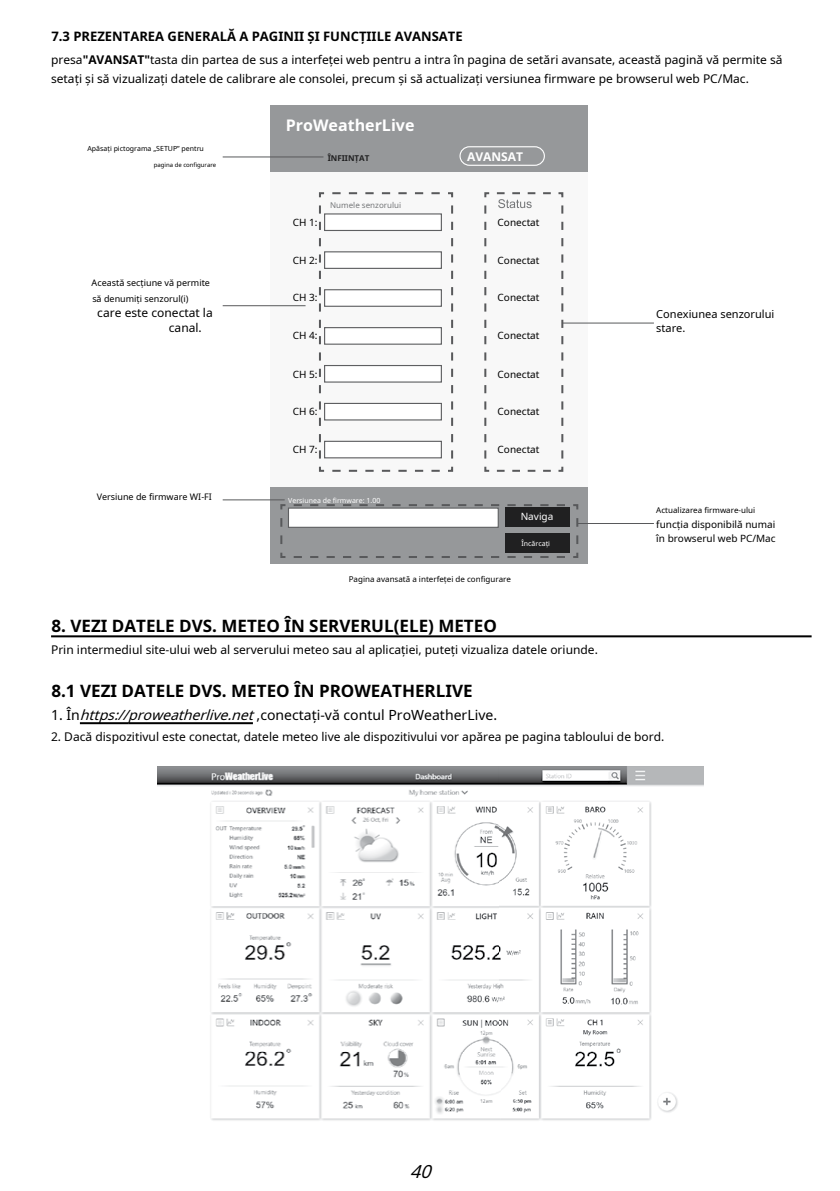
<style>
.page{position:relative;width:840px;height:1191px;background:#fff}
.page>*{position:absolute;margin:0;border:0;box-sizing:border-box;transform-origin:0 0}
.t1{font:italic 18px "Noto Sans";color:#000}
.t2{font:700 17px "Noto Sans";color:#000}
.t3{font:700 16px "Noto Sans";color:#fff}
.t4{font:14px "Noto Sans";color:#000}
.t5{font:700 13px "Noto Sans";color:#000}
.t6{font:12px/19.2px "Noto Sans";color:#000}
.t7{font:700 12px "Noto Sans";color:#fff}
.t8{font:11px/14.4px "Noto Sans";color:#000}
.t9{font:10px/14.4px "Noto Sans";color:#000}
.t10{font:10px "Noto Sans";color:#fff}
.t11{font:9px/15.4px "Noto Sans";color:#000}
.t12{font:8px "Noto Sans";color:#000}
.t13{font:8px "Noto Sans";color:#757779}
.t14{font:700 8px "Noto Sans";color:#202021}
.t15{font:7px "Noto Sans";color:#fff}
.t16{font:7px "Noto Sans";color:#000}
.t17{font:6px "Noto Sans";color:#000}
.s1{font-weight:700}
.s2{font-style:italic}
</style>
<div class="page">
<hr style="left:51px;top:635px;width:760px;height:2px;background:#000">
<div style="left:270px;top:105px;width:318px;height:67px;background:#96989a"></div>
<div style="left:270px;top:487px;width:318px;height:76px;background:#96989a"></div>
<div style="left:270px;top:172px;width:318px;height:315px;background:#f8f8f8"></div>
<div style="left:459px;top:146px;width:85px;height:20px;border:1px solid #fff;border-radius:9px"></div>
<hr style="left:222px;top:156px;width:101px;height:1px;background:#58595b">
<hr style="left:562px;top:323px;width:91px;height:1px;background:#58595b">
<hr style="left:577px;top:523px;width:76px;height:1px;background:#58595b">
<hr style="left:222px;top:305px;width:83px;height:1px;background:#58595b">
<hr style="left:222px;top:499px;width:62px;height:1px;background:#58595b">
<svg style="left:319px;top:192px;width:135px;height:280px"></svg>
<svg style="left:484px;top:192px;width:80px;height:280px"></svg>
<svg style="left:280px;top:504px;width:299px;height:54px"></svg>
<img style="left:157px;top:766px;width:546px;height:355px">
<hr style="left:80px;top:722px;width:48px;height:2px;background:#000">
<hr style="left:128px;top:722px;width:125px;height:2px;background:#000">
<p class="t5" style="left:51px;top:28px;width:412px">7.3 PREZENTAREA GENERALĂ A PAGINII ȘI FUNCȚIILE AVANSATE</p>
<p class="t6" style="left:51px;top:49px;width:732px">presa<span class="s1">"AVANSAT"</span>tasta din partea de sus a interfeței web pentru a intra în pagina de setări avansate, această pagină vă permite să setați și să vizualizați datele de calibrare ale consolei, precum și să actualizați versiunea firmware pe browserul web PC/Mac.</p>
<h3 class="t3" style="left:286px;top:114px;width:130px">ProWeatherLive</h3>
<p class="t16" style="left:87px;top:144px;width:118px">Apăsați pictograma „SETUP” pentru</p>
<p class="t17" style="left:154px;top:160px;width:64px">pagina de configurare</p>
<p class="t14" style="left:327px;top:152px;width:43px">ÎNFIINȚAT</p>
<p class="t7" style="left:467px;top:148px;width:57px">AVANSAT</p>
<p class="t13" style="left:330px;top:199px;width:72px">Numele senzorului</p>
<p class="t11" style="left:92px;top:275px;width:120px">Această secțiune vă permite să denumiți senzorul(i)</p>
<p class="t6" style="left:169px;top:304px;width:45px;line-height:15.4px;text-indent:-71px">care este conectat la canal.</p>
<p class="t9" style="left:293px;top:215px;width:26px">CH 1:</p>
<p class="t9" style="left:497px;top:215px;width:43px">Conectat</p>
<p class="t9" style="left:293px;top:253px;width:26px">CH 2:</p>
<p class="t9" style="left:497px;top:253px;width:43px">Conectat</p>
<p class="t9" style="left:293px;top:290px;width:26px">CH 3:</p>
<p class="t9" style="left:497px;top:290px;width:43px">Conectat</p>
<p class="t9" style="left:293px;top:328px;width:26px">CH 4:</p>
<p class="t9" style="left:497px;top:328px;width:43px">Conectat</p>
<p class="t9" style="left:293px;top:366px;width:26px">CH 5:</p>
<p class="t9" style="left:497px;top:366px;width:43px">Conectat</p>
<p class="t9" style="left:293px;top:404px;width:26px">CH 6:</p>
<p class="t9" style="left:497px;top:404px;width:43px">Conectat</p>
<p class="t9" style="left:293px;top:442px;width:26px">CH 7:</p>
<p class="t9" style="left:497px;top:442px;width:43px">Conectat</p>
<p class="t11" style="left:97px;top:489px;width:117px">Versiune de firmware WI-FI</p>
<p class="t15" style="left:288px;top:495px;width:94px">Versiunea de firmware: 1.00</p>
<p class="t10" style="left:520px;top:510px;width:34px">Naviga</p>
<p class="t15" style="left:521px;top:538px;width:30px">Încărcați</p>
<p class="t8" style="left:656px;top:306px;width:120px">Conexiunea senzorului stare.</p>
<p class="t12" style="left:656px;top:505px;width:100px">Actualizarea firmware-ului</p>
<p class="t9" style="left:656px;top:517px;width:121px">funcția disponibilă numai în browserul web PC/Mac</p>
<p class="t12" style="left:348px;top:574px;width:164px">Pagina avansată a interfeței de configurare</p>
<h2 class="t2" style="left:51px;top:613px;width:447px">8. VEZI DATELE DVS. METEO ÎN SERVERUL(ELE) METEO</h2>
<p class="t6" style="left:51px;top:639px;width:548px">Prin intermediul site-ului web al serverului meteo sau al aplicației, puteți vizualiza datele oriunde.</p>
<h2 class="t2" style="left:51px;top:679px;width:422px">8.1 VEZI DATELE DVS. METEO ÎN PROWEATHERLIVE</h2>
<p class="t4" style="left:51px;top:705px;width:447px">1. În<span class="s2">https://proweatherlive.net</span>,conectați-vă contul ProWeatherLive.</p>
<p class="t6" style="left:51px;top:727px;width:614px">2. Dacă dispozitivul este conectat, datele meteo live ale dispozitivului vor apărea pe pagina tabloului de bord.</p>
<h1 class="t1" style="left:410px;top:1158px;width:29px">40</h1>
</div>
